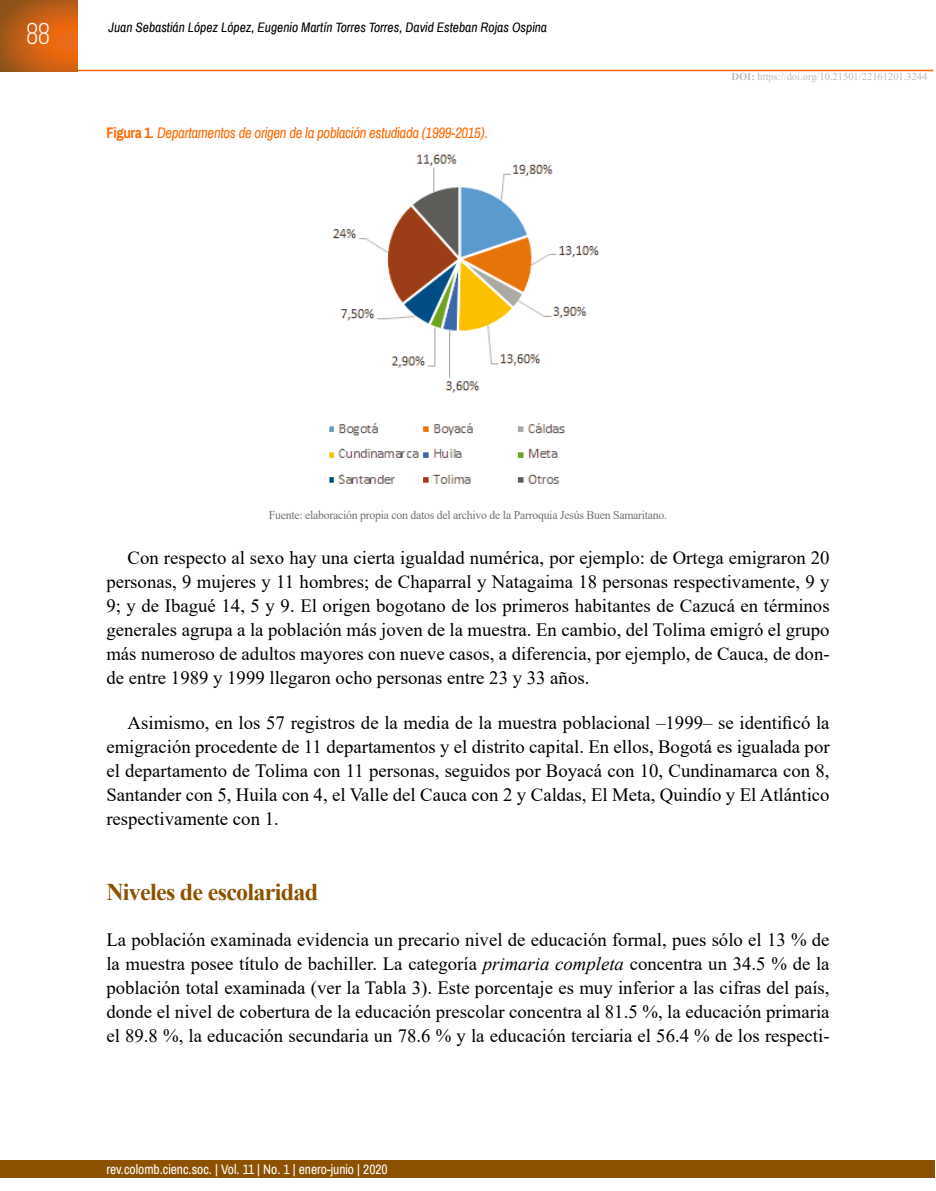
<style>
.page{position:relative;width:936px;height:1191px;background:#fff}
.page>*{position:absolute;margin:0;border:0;box-sizing:border-box;transform-origin:0 0}
.t1{font:30px "Bebas Neue";color:#fff}
.tercero_titulo{font:700 24px "Times New Roman";letter-spacing:-.03em;color:#8c5200}
.TEXTO_NORMAL{font:18.75px/24px "Times New Roman";color:#000;text-align:justify}
.TEXTO_NORMAL_sin_apa{font:18.75px/24px "Times New Roman";color:#000;text-align:justify}
.titulo_tabla{font:italic 15px "Archivo Narrow";letter-spacing:-.02em;color:#ff6800}
.t2{font:italic 13.5px "Archivo Narrow";color:#000}
.t3{font:13.5px "Archivo Narrow";color:#fff}
.pie_de_foto_o_de_tab{font:12px "Times New Roman";letter-spacing:-.02em;color:#707172}
.t4{font:10.5px "Times New Roman";color:#bbbdbe}
.s1{font-weight:700;font-style:normal}
.s2{font-weight:700}
.s3{font-style:italic}
</style>
<div class="page">
<div style="left:0;top:1160px;width:934px;height:18px;background:#8c5200"></div>
<hr style="left:77px;top:70px;width:856px;height:1px;background:#ff6800">
<svg style="left:0;top:0;width:78px;height:71px;background:#c35f15"></svg>
<img style="left:329px;top:154px;width:271px;height:330px">
<h1 class="t1" style="left:27px;top:18px;width:25px">88</h1>
<p class="t2" style="left:108px;top:19px;width:440px">Juan Sebastián López López, Eugenio Martín Torres Torres, David Esteban Rojas Ospina</p>
<p class="titulo_tabla" style="left:106px;top:124px;width:383px"><span class="s1">Figura 1</span>. Departamentos de origen de la población estudiada (1999-2015).</p>
<p class="t4" style="left:731px;top:69px;width:197px"><span class="s2">DOI:</span> https://doi.org/10.21501/22161201.3244</p>
<p class="pie_de_foto_o_de_tab" style="left:269px;top:506px;width:400px">Fuente: elaboración propia con datos del archivo de la Parroquia Jesús Buen Samaritano.</p>
<p class="TEXTO_NORMAL" style="left:106px;top:545px;width:724px;text-indent:21px">Con respecto al sexo hay una cierta igualdad numérica, por ejemplo: de Ortega emigraron 20 personas, 9 mujeres y 11 hombres; de Chaparral y Natagaima 18 personas respectivamente, 9 y 9; y de Ibagué 14, 5 y 9. El origen bogotano de los primeros habitantes de Cazucá en términos generales agrupa a la población más joven de la muestra. En cambio, del Tolima emigró el grupo más numeroso de adultos mayores con nueve casos, a diferencia, por ejemplo, de Cauca, de don&shy;de entre 1989 y 1999 llegaron ocho personas entre 23 y 33 años.</p>
<p class="TEXTO_NORMAL" style="left:106px;top:710px;width:724px;text-indent:21px">Asimismo, en los 57 registros de la media de la muestra poblacional –1999– se identificó la emigración procedente de 11 departamentos y el distrito capital. En ellos, Bogotá es igualada por el departamento de Tolima con 11 personas, seguidos por Boyacá con 10, Cundinamarca con 8, Santander con 5, Huila con 4, el Valle del Cauca con 2 y Caldas, El Meta, Quindío y El Atlántico respectivamente con 1.</p>
<p class="tercero_titulo" style="left:106px;top:875px;width:213px">Niveles de escolaridad</p>
<p class="TEXTO_NORMAL_sin_apa" style="left:106px;top:926px;width:724px">La población examinada evidencia un precario nivel de educación formal, pues sólo el 13 % de la muestra posee título de bachiller. La categoría <span class="s3">primaria completa</span> concentra un 34.5 % de la población total examinada (ver la Tabla 3). Este porcentaje es muy inferior a las cifras del país, donde el nivel de cobertura de la educación prescolar concentra al 81.5 %, la educación primaria el 89.8 %, la educación secundaria un 78.6 % y la educación terciaria el 56.4 % de los respecti-</p>
<p class="t3" style="left:106px;top:1160px;width:283px">rev.colomb.cienc.soc. | Vol. 11 | No. 1 | enero-junio | 2020</p>
</div>
